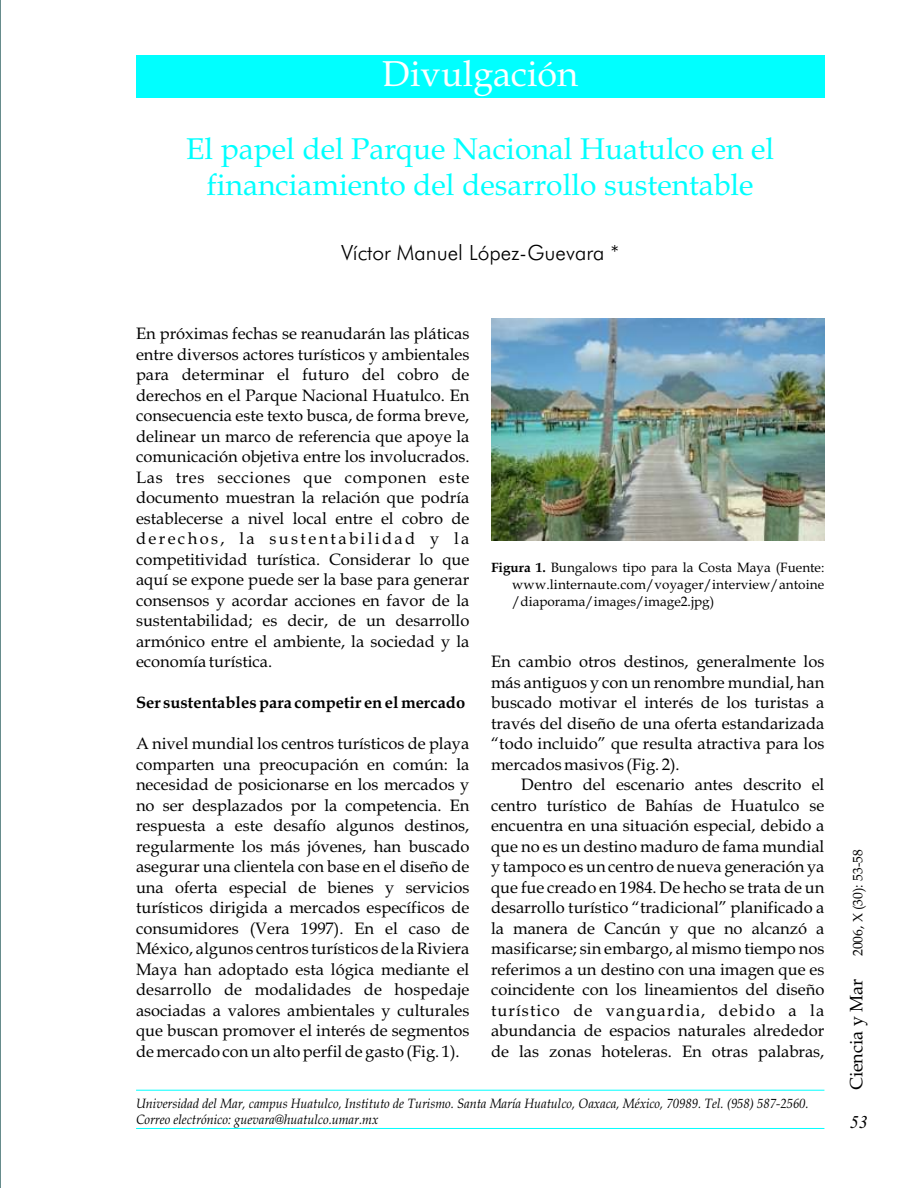
<style>
.page{position:relative;width:918px;height:1188px;background:#fff}
.page>*{position:absolute;margin:0;border:0;box-sizing:border-box;transform-origin:0 0}
.t1{font:36px "Book Antiqua";color:#fff}
.t2{font:30px/36px "Book Antiqua";color:#0ff;text-align:center}
.t3{font:300 21px "Futura BT";color:#000}
.t4{font:italic 18px "Times New Roman";color:#000}
.t5{font:16.5px/20.5px "Book Antiqua";color:#000;text-align:justify}
.t6{font:700 16.5px "Book Antiqua";color:#000}
.t7{font:italic 13.5px/16.2px "Book Antiqua";color:#000;scale:.93 1}
.t8{font:13.5px/16.8px "Book Antiqua";color:#000;text-align:justify}
.s1{font-weight:700}
.s2{font-size:18px}
</style>
<div class="page">
<svg style="left:0;top:0;width:1px;height:1188px"></svg>
<img style="left:0;top:1px;width:1px;height:1165px">
<div style="left:136px;top:55px;width:688px;height:43px;background:#0ff"></div>
<hr style="left:136px;top:1090px;width:688px;height:1px;background:#0ff">
<hr style="left:136px;top:1128px;width:688px;height:1px;background:#0ff">
<img style="left:491px;top:319px;width:333px;height:221px">
<h1 class="t1" style="left:382px;top:60px;width:197px">Divulgación</h1>
<h2 class="t2" style="left:186px;top:135px;width:590px">El papel del Parque Nacional Huatulco en el financiamiento del desarrollo sustentable</h2>
<p class="t3" style="left:341px;top:244px;width:279px">Víctor Manuel López-Guevara *</p>
<p class="t5" style="left:136px;top:325px;width:335px">En próximas fechas se reanudarán las pláticas entre diversos actores turísticos y ambientales para determinar el futuro del cobro de derechos en el Parque Nacional Huatulco. En consecuencia este texto busca, de forma breve, delinear un marco de referencia que apoye la comunicación objetiva entre los involucrados.<br>Las tres secciones que componen este documento muestran la relación que podría establecerse a nivel local entre el cobro de derechos, la sustentabilidad y la competitividad turística. Considerar lo que aquí se expone puede ser la base para generar consensos y acordar acciones en favor de la sustentabilidad; es decir, de un desarrollo armónico entre el ambiente, la sociedad y la economía turística.</p>
<p class="t6" style="left:136px;top:696px;width:331px">Ser sustentables para competir en el mercado</p>
<p class="t5" style="left:136px;top:735px;width:335px">A nivel mundial los centros turísticos de playa comparten una preocupación en común: la necesidad de posicionarse en los mercados y no ser desplazados por la competencia. En respuesta a este desafío algunos destinos, regularmente los más jóvenes, han buscado asegurar una clientela con base en el diseño de una oferta especial de bienes y servicios turísticos dirigida a mercados específicos de consumidores (Vera 1997). En el caso de México, algunos centros turísticos de la Riviera Maya han adoptado esta lógica mediante el desarrollo de modalidades de hospedaje asociadas a valores ambientales y culturales que buscan promover el interés de segmentos de mercado con un alto perfil de gasto (Fig. 1).</p>
<p class="t8" style="left:512px;top:561px;width:314px;text-indent:-21px"><span class="s1">Figura 1.</span> Bungalows tipo para la Costa Maya (Fuente: www.linternaute.com/voyager/interview/antoine /diaporama/images/image2.jpg)</p>
<p class="t5" style="left:491px;top:653px;width:335px">En cambio otros destinos, generalmente los más antiguos y con un renombre mundial, han buscado motivar el interés de los turistas a través del diseño de una oferta estandarizada “todo incluido” que resulta atractiva para los mercados masivos (Fig. 2).</p>
<p class="t5" style="left:491px;top:776px;width:335px;text-indent:30px">Dentro del escenario antes descrito el centro turístico de Bahías de Huatulco se encuentra en una situación especial, debido a que no es un destino maduro de fama mundial y tampoco es un centro de nueva generación ya que fue creado en 1984. De hecho se trata de un desarrollo turístico “tradicional” planificado a la manera de Cancún y que no alcanzó a masificarse; sin embargo, al mismo tiempo nos referimos a un destino con una imagen que es coincidente con los lineamientos del diseño turístico de vanguardia, debido a la abundancia de espacios naturales alrededor de las zonas hoteleras. En otras palabras,</p>
<p class="t7" style="left:136px;top:1096px;width:725px">Universidad del Mar, campus Huatulco, Instituto de Turismo. Santa María Huatulco, Oaxaca, México, 70989. Tel. (958) 587-2560.<br>Correo electrónico: guevara@huatulco.umar.mx</p>
<p class="t8" style="left:851px;top:1090px;width:242px;rotate:-90deg"><span class="s2">Ciencia y Mar</span> 2006, X (30): 53-58</p>
<p class="t4" style="left:850px;top:1116px;width:19px">53</p>
</div>
